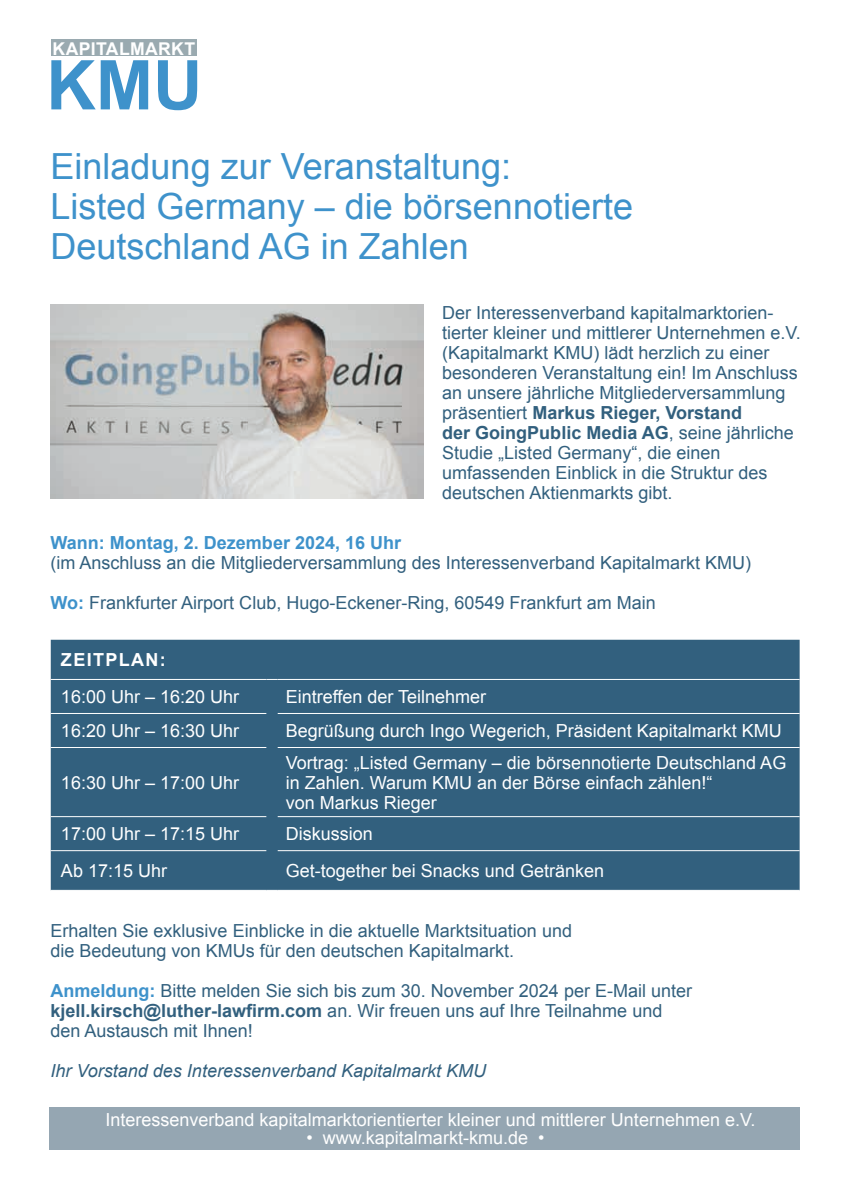
<style>
.page{position:relative;width:851px;height:1191px;background:#fff}
.page>*{position:absolute;margin:0;border:0;box-sizing:border-box;transform-origin:0 0}
.t1{font:36px/40px "Arial";color:#3e92cb}
.t2{font:18px/20px "Arial";color:#32607e}
.t3{font:18px/20px "Arial";color:#fff}
.t4{font:italic 18px "Arial";color:#32607e}
.t5{font:700 18px "Arial";color:#3e92cb}
.t6{font:700 18px "Arial";letter-spacing:.075em;color:#fff}
.t7{font:700 17.6px "Arial";letter-spacing:.02em;color:#fff}
.s1{font-weight:700}
.s2{font-weight:700;color:#3e92cb}
</style>
<div class="page">
<svg style="left:51px;top:60px;width:97px;height:49px"></svg>
<svg style="left:158px;top:60px;width:39px;height:50px"></svg>
<div style="left:51px;top:40px;width:146px;height:16px;background:#9aaab0"></div>
<img style="left:51px;top:304px;width:372px;height:195px">
<div style="left:51px;top:640px;width:748px;height:250px;background:#32607e"></div>
<hr style="left:51px;top:713px;width:215px;height:1px;background:#fff">
<hr style="left:278px;top:713px;width:521px;height:1px;background:#fff">
<hr style="left:51px;top:747px;width:215px;height:1px;background:#fff">
<hr style="left:278px;top:747px;width:521px;height:1px;background:#fff">
<hr style="left:51px;top:816px;width:215px;height:1px;background:#fff">
<hr style="left:278px;top:816px;width:521px;height:1px;background:#fff">
<hr style="left:51px;top:850px;width:215px;height:1px;background:#fff">
<hr style="left:278px;top:850px;width:521px;height:1px;background:#fff">
<hr style="left:51px;top:679px;width:215px;height:1px;background:#fff">
<svg style="left:266px;top:679px;width:12px;height:1px"></svg>
<hr style="left:278px;top:679px;width:521px;height:1px;background:#fff">
<div style="left:50px;top:1107px;width:749px;height:42px;background:#95a6b2"></div>
<p class="t7" style="left:53px;top:36px;width:144px">KAPITALMARKT</p>
<h1 class="t1" style="left:50px;top:147px;width:584px">Einladung zur Veranstaltung:<br>Listed Germany – die börsennotierte<br>Deutschland AG in Zahlen</h1>
<p class="t2" style="left:442px;top:303px;width:360px">Der Interessenverband kapitalmarktorien&shy;tierter kleiner und mittlerer Unternehmen e.V. (Kapitalmarkt KMU) lädt herzlich zu einer besonderen Veranstaltung ein! Im Anschluss an unsere jährliche Mitgliederversammlung präsentiert <span class="s1">Markus Rieger, Vorstand<br>der GoingPublic Media AG</span>, seine jährliche Studie „Listed Germany“, die einen umfassenden Einblick in die Struktur des deutschen Aktienmarkts gibt.</p>
<p class="t5" style="left:50px;top:531px;width:352px">Wann: Montag, 2. Dezember 2024, 16 Uhr</p>
<p class="t2" style="left:50px;top:553px;width:702px">(im Anschluss an die Mitgliederversammlung des Interessenverband Kapitalmarkt KMU)</p>
<p class="t2" style="left:50px;top:593px;width:606px"><span class="s2">Wo:</span> Frankfurter Airport Club, Hugo-Eckener-Ring, 60549 Frankfurt am Main</p>
<p class="t6" style="left:61px;top:648px;width:106px">ZEITPLAN:</p>
<p class="t3" style="left:61px;top:687px;width:180px">16:00 Uhr – 16:20 Uhr</p>
<p class="t3" style="left:286px;top:687px;width:202px">Eintreffen der Teilnehmer</p>
<p class="t3" style="left:61px;top:721px;width:180px">16:20 Uhr – 16:30 Uhr</p>
<p class="t3" style="left:286px;top:721px;width:497px">Begrüßung durch Ingo Wegerich, Präsident Kapitalmarkt KMU</p>
<p class="t3" style="left:61px;top:772px;width:180px">16:30 Uhr – 17:00 Uhr</p>
<p class="t3" style="left:286px;top:752px;width:502px">Vortrag: „Listed Germany – die börsennotierte Deutschland AG in Zahlen. Warum KMU an der Börse einfach zählen!“<br>von Markus Rieger</p>
<p class="t3" style="left:61px;top:824px;width:180px">17:00 Uhr – 17:15 Uhr</p>
<p class="t3" style="left:286px;top:824px;width:89px">Diskussion</p>
<p class="t3" style="left:61px;top:861px;width:108px">Ab 17:15 Uhr</p>
<p class="t3" style="left:286px;top:861px;width:320px">Get-together bei Snacks und Getränken</p>
<p class="t2" style="left:50px;top:921px;width:523px">Erhalten Sie exklusive Einblicke in die aktuelle Marktsituation und die Bedeutung von KMUs für den deutschen Kapitalmarkt.</p>
<p class="t2" style="left:50px;top:981px;width:643px"><span class="s2">Anmeldung:</span> Bitte melden Sie sich bis zum 30. November 2024 per E-Mail unter <span class="s1">kjell.kirsch@luther-lawfirm.com</span> an. Wir freuen uns auf Ihre Teilnahme und den Austausch mit Ihnen!</p>
<p class="t4" style="left:50px;top:1059px;width:437px">Ihr Vorstand des Interessenverband Kapitalmarkt KMU</p>
<p class="t3" style="left:105px;top:1109px;width:651px">Interessenverband kapitalmarktorientierter kleiner und mittlerer Unternehmen e.V.</p>
<p class="t3" style="left:306px;top:1127px;width:239px">• www.kapitalmarkt-kmu.de •</p>
</div>
